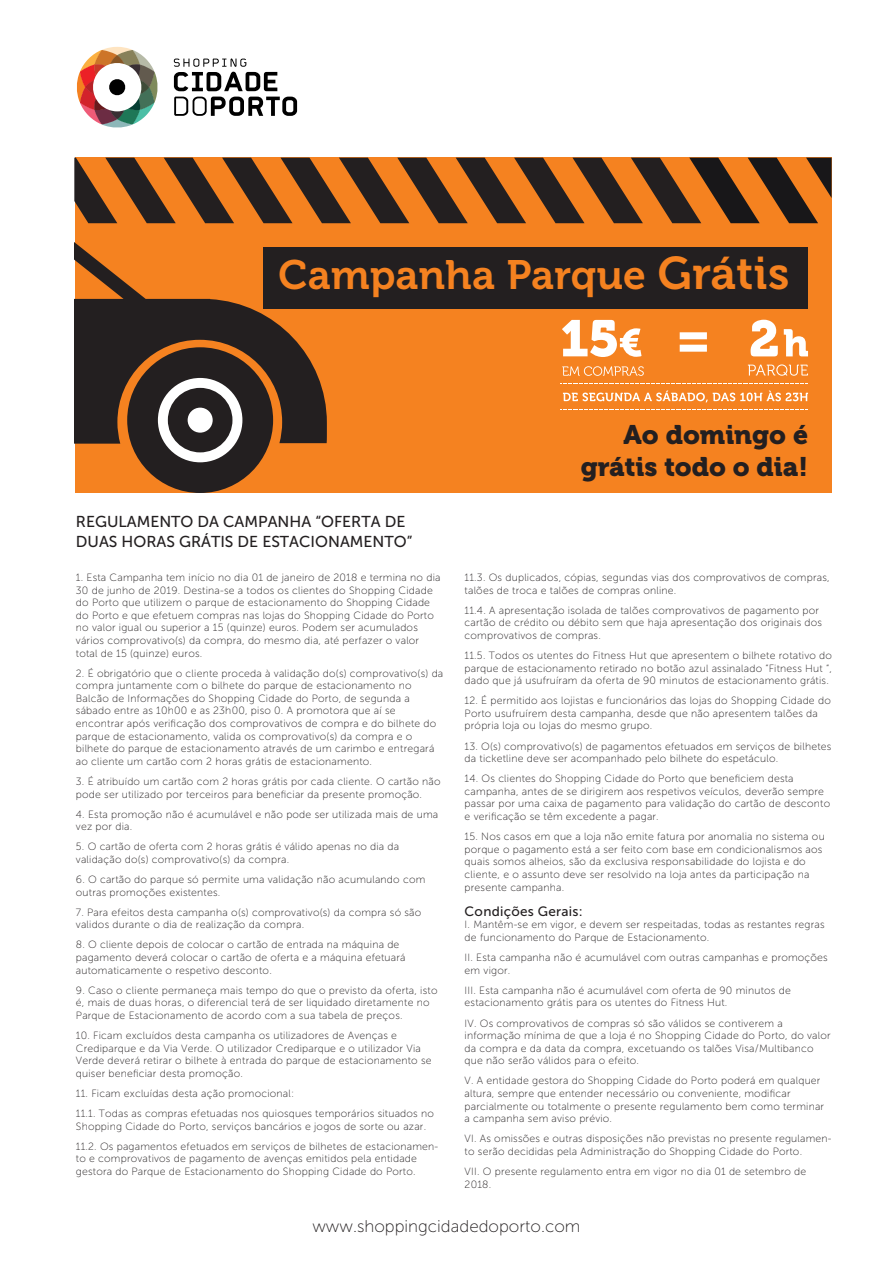
<style>
.page{position:relative;width:893px;height:1263px;background:#fff}
.page>*{position:absolute;margin:0;border:0;box-sizing:border-box;transform-origin:0 0}
.t1{font:40.8px "Museo 700";letter-spacing:.01em;color:#f58220}
.t2{font:26.7px/32px "Museo 900";color:#231f20;text-align:right}
.t3{font:16.95px "Museo Sans 100";color:#231f20}
.t4{font:15.75px/19.5px "Museo Sans 500";color:#231f20}
.t5{font:13.5px "Museo Sans 500";letter-spacing:.02em;color:#231f20}
.t6{font:10.5px/12.6px "Museo Sans 100";letter-spacing:.02em;color:#231f20}
.s1{font-size:45.6px}
</style>
<div class="page">
<svg style="left:174px;top:97px;width:123px;height:19px"></svg>
<svg style="left:174px;top:58px;width:103px;height:33px"></svg>
<svg style="left:77px;top:47px;width:81px;height:81px"></svg>
<div style="left:75px;top:158px;width:757px;height:335px;background:#f58220"></div>
<svg style="left:74px;top:158px;width:758px;height:65px"></svg>
<svg style="left:75px;top:242px;width:252px;height:202px;fill:#231f20"></svg>
<svg style="left:127px;top:347px;width:146px;height:146px"></svg>
<div style="left:264px;top:248px;width:544px;height:61px;background:#231f20"></div>
<svg style="left:751px;top:320px;width:27px;height:36px"></svg>
<svg style="left:784px;top:329px;width:24px;height:27px"></svg>
<svg style="left:562px;top:366px;width:82px;height:10px"></svg>
<svg style="left:748px;top:364px;width:60px;height:12px"></svg>
<svg style="left:562px;top:320px;width:80px;height:37px"></svg>
<svg style="left:680px;top:332px;width:27px;height:20px"></svg>
<svg style="left:560px;top:409px;width:248px;height:1px"></svg>
<svg style="left:562px;top:390px;width:246px;height:12px"></svg>
<h1 class="t1" style="left:278px;top:252px;width:512px">Campanha Parque <span class="s1">Grátis</span></h1>
<h3 class="t4" style="left:76px;top:512px;width:338px">REGULAMENTO DA CAMPANHA “OFERTA DE<br>DUAS HORAS GRÁTIS DE ESTACIONAMENTO”</h3>
<p class="t6" style="left:76px;top:571px;width:366px">1. Esta Campanha tem início no dia 01 de janeiro de 2018 e termina no dia 30 de junho de 2019. Destina-se a todos os clientes do Shopping Cidade do Porto que utilizem o parque de estacionamento do Shopping Cidade do Porto e que efetuem compras nas lojas do Shopping Cidade do Porto no valor igual ou superior a 15 (quinze) euros. Podem ser acumulados vários comprovativo(s) da compra, do mesmo dia, até perfazer o valor total de 15 (quinze) euros.</p>
<p class="t6" style="left:76px;top:667px;width:369px">2. É obrigatório que o cliente proceda à validação do(s) comprovativo(s) da compra juntamente com o bilhete do parque de estacionamento no Balcão de Informações do Shopping Cidade do Porto, de segunda a sábado entre as 10h00 e as 23h00, piso 0. A promotora que aí se encontrar após verificação dos comprovativos de compra e do bilhete do parque de estacionamento, valida os comprovativo(s) da compra e o bilhete do parque de estacionamento através de um carimbo e entregará ao cliente um cartão com 2 horas grátis de estacionamento.</p>
<p class="t6" style="left:76px;top:775px;width:366px">3. É atribuído um cartão com 2 horas grátis por cada cliente. O cartão não pode ser utilizado por terceiros para beneficiar da presente promoção.</p>
<p class="t6" style="left:76px;top:808px;width:364px">4. Esta promoção não é acumulável e não pode ser utilizada mais de uma vez por dia.</p>
<p class="t6" style="left:76px;top:840px;width:325px">5. O cartão de oferta com 2 horas grátis é válido apenas no dia da validação do(s) comprovativo(s) da compra.</p>
<p class="t6" style="left:76px;top:873px;width:351px">6. O cartão do parque só permite uma validação não acumulando com outras promoções existentes.</p>
<p class="t6" style="left:76px;top:906px;width:347px">7. Para efeitos desta campanha o(s) comprovativo(s) da compra só são validos durante o dia de realização da compra.</p>
<p class="t6" style="left:76px;top:939px;width:331px">8. O cliente depois de colocar o cartão de entrada na máquina de pagamento deverá colocar o cartão de oferta e a máquina efetuará automaticamente o respetivo desconto.</p>
<p class="t6" style="left:76px;top:984px;width:363px">9. Caso o cliente permaneça mais tempo do que o previsto da oferta, isto é, mais de duas horas, o diferencial terá de ser liquidado diretamente no<br>Parque de Estacionamento de acordo com a sua tabela de preços.</p>
<p class="t6" style="left:76px;top:1029px;width:357px">10. Ficam excluídos desta campanha os utilizadores de Avenças e Crediparque e da Via Verde. O utilizador Crediparque e o utilizador Via Verde deverá retirar o bilhete à entrada do parque de estacionamento se quiser beneficiar desta promoção.</p>
<p class="t6" style="left:76px;top:1083px;width:359px;line-height:20.1px">11. Ficam excluídas desta ação promocional:<br>11.1. Todas as compras efetuadas nos quiosques temporários situados no</p>
<p class="t6" style="left:76px;top:1116px;width:364px;line-height:20.1px">Shopping Cidade do Porto, serviços bancários e jogos de sorte ou azar.<br>11.2. Os pagamentos efetuados em serviços de bilhetes de estacionamen-</p>
<p class="t6" style="left:76px;top:1152px;width:343px">to e comprovativos de pagamento de avenças emitidos pela entidade gestora do Parque de Estacionamento do Shopping Cidade do Porto.</p>
<h2 class="t2" style="left:581px;top:419px;width:229px">Ao domingo é grátis todo o dia!</h2>
<p class="t6" style="left:465px;top:571px;width:366px">11.3. Os duplicados, cópias, segundas vias dos comprovativos de compras, talões de troca e talões de compras online.</p>
<p class="t6" style="left:465px;top:604px;width:359px">11.4. A apresentação isolada de talões comprovativos de pagamento por cartão de crédito ou débito sem que haja apresentação dos originais dos comprovativos de compras.</p>
<p class="t6" style="left:465px;top:649px;width:369px;text-align:justify">11.5. Todos os utentes do Fitness Hut que apresentem o bilhete rotativo do parque de estacionamento retirado no botão azul assinalado “Fitness Hut “, dado que já usufruíram da oferta de 90 minutos de estacionamento grátis.</p>
<p class="t6" style="left:465px;top:694px;width:368px">12. É permitido aos lojistas e funcionários das lojas do Shopping Cidade do<br>Porto usufruírem desta campanha, desde que não apresentem talões da própria loja ou lojas do mesmo grupo.</p>
<p class="t6" style="left:465px;top:740px;width:368px">13. O(s) comprovativo(s) de pagamentos efetuados em serviços de bilhetes da ticketline deve ser acompanhado pelo bilhete do espetáculo.</p>
<p class="t6" style="left:465px;top:772px;width:367px">14. Os clientes do Shopping Cidade do Porto que beneficiem desta campanha, antes de se dirigirem aos respetivos veículos, deverão sempre passar por uma caixa de pagamento para validação do cartão de desconto e verificação se têm excedente a pagar.</p>
<p class="t6" style="left:465px;top:830px;width:362px">15. Nos casos em que a loja não emite fatura por anomalia no sistema ou porque o pagamento está a ser feito com base em condicionalismos aos quais somos alheios, são da exclusiva responsabilidade do lojista e do cliente, e o assunto deve ser resolvido na loja antes da participação na presente campanha.</p>
<p class="t5" style="left:465px;top:904px;width:120px">Condições Gerais:</p>
<p class="t6" style="left:465px;top:919px;width:361px">I. Mantêm-se em vigor, e devem ser respeitadas, todas as restantes regras de funcionamento do Parque de Estacionamento.</p>
<p class="t6" style="left:465px;top:951px;width:365px">II. Esta campanha não é acumulável com outras campanhas e promoções em vigor.</p>
<p class="t6" style="left:465px;top:984px;width:328px">III. Esta campanha não é acumulável com oferta de 90 minutos de estacionamento grátis para os utentes do Fitness Hut.</p>
<p class="t6" style="left:465px;top:1017px;width:368px">IV. Os comprovativos de compras só são válidos se contiverem a informação mínima de que a loja é no Shopping Cidade do Porto, do valor da compra e da data da compra, excetuando os talões Visa/Multibanco que não serão válidos para o efeito.</p>
<p class="t6" style="left:465px;top:1074px;width:361px">V. A entidade gestora do Shopping Cidade do Porto poderá em qualquer altura, sempre que entender necessário ou conveniente, modificar parcialmente ou totalmente o presente regulamento bem como terminar a campanha sem aviso prévio.</p>
<p class="t6" style="left:465px;top:1132px;width:368px">VI. As omissões e outras disposições não previstas no presente regulamen&shy;to serão decididas pela Administração do Shopping Cidade do Porto.</p>
<p class="t6" style="left:465px;top:1165px;width:343px">VII. O presente regulamento entra em vigor no dia 01 de setembro de<br>2018.</p>
<h3 class="t3" style="left:312px;top:1217px;width:270px">www.shoppingcidadedoporto.com</h3>
</div>
